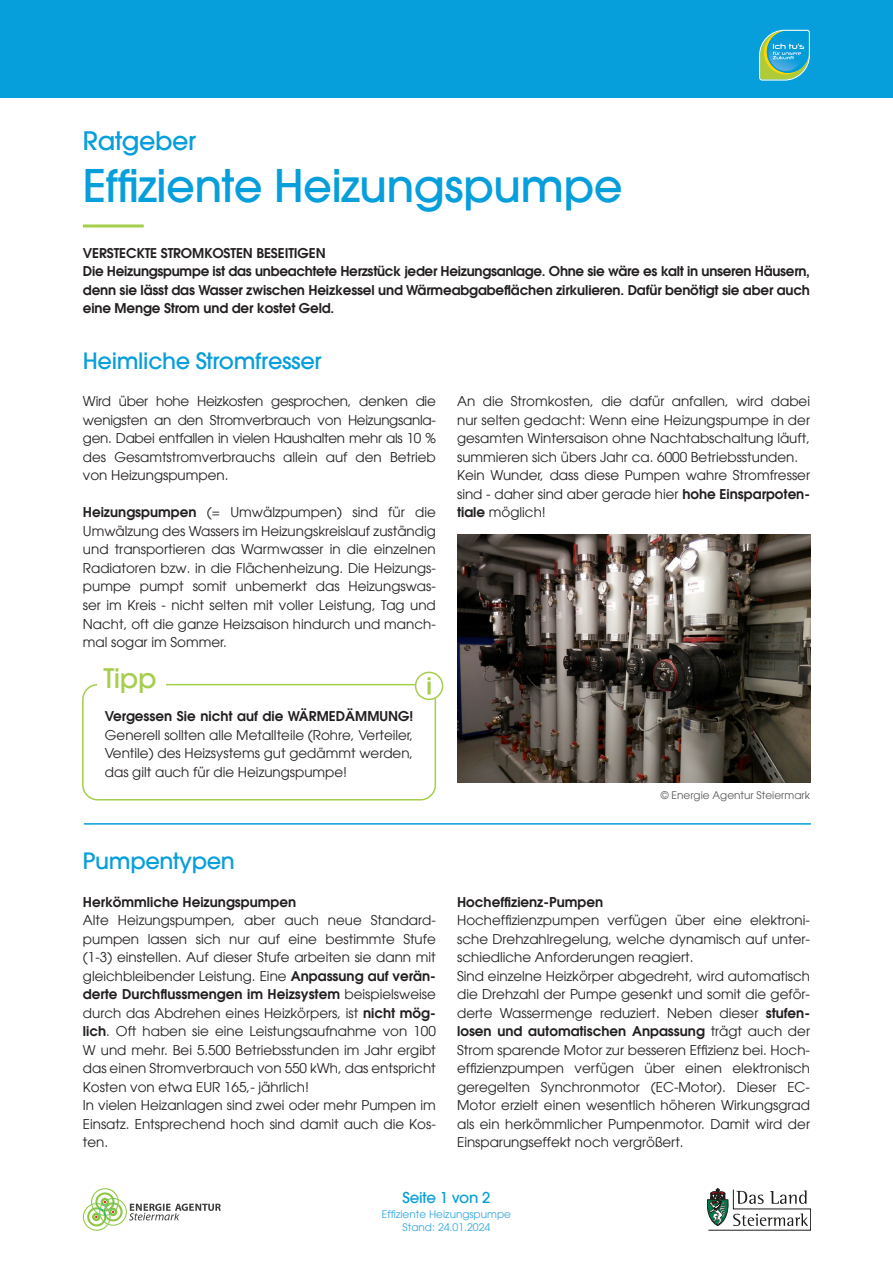
<style>
.page{position:relative;width:893px;height:1263px;background:#fff}
.page>*{position:absolute;margin:0;border:0;box-sizing:border-box;transform-origin:0 0}
.E_1_Titel{font:500 45px "Avant Garde LT";letter-spacing:-.015em;color:#069edb}
.Tipp_Überschrift{font:500 27px "Avant Garde LT";color:#a4ce4c}
.E_1_Ratgeber{font:500 25.5px "Avant Garde LT";letter-spacing:-.015em;color:#069edb}
.E_2{font:500 22.5px "Avant Garde LT";letter-spacing:-.015em;color:#069edb}
.t1{font:500 15px "Avant Garde LT";letter-spacing:-.015em;color:#069edb}
.Fließtext{font:13.5px/18.6px "Avant Garde LT";color:#231f20;text-align:justify}
.Fließtext_bold{font:600 13.5px/18.6px "Avant Garde LT";letter-spacing:-.01em;color:#231f20;text-align:justify}
.Tipp_Text{font:13.5px/18.6px "Avant Garde LT";color:#231f20;text-align:justify}
.Fließtext-2{font:600 13.5px "Avant Garde LT";color:#231f20}
.t2{font:10.5px/12.6px "Avant Garde LT";color:#32a8df;text-align:center}
.Bildunterschrift{font:10.5px "Avant Garde LT";color:#57585a}
.s1{font-weight:600}
</style>
<div class="page">
<svg style="left:707px;top:1188px;width:104px;height:42px"></svg>
<svg style="left:83px;top:1188px;width:138px;height:43px"></svg>
<div style="left:0;top:0;width:893px;height:98px;background:#069edb"></div>
<svg style="left:759px;top:30px;width:51px;height:51px"></svg>
<hr style="left:83px;top:224px;width:61px;height:3px;background:#a4ce4c">
<hr style="left:84px;top:823px;width:727px;height:2px;background:#069edb">
<div style="left:82px;top:684px;width:354px;height:116px;border:2px solid #a4ce4c;border-radius:15px"></div>
<div style="left:97px;top:657px;width:68px;height:41px;background:#fff"></div>
<div style="left:416px;top:672px;width:27px;height:27px;background:#fff;border-radius:50%"></div>
<div style="left:415px;top:672px;width:28px;height:28px;border:2px solid #a4ce4c;border-radius:50%"></div>
<svg style="left:427px;top:677px;width:4px;height:3px"></svg>
<svg style="left:427px;top:682px;width:4px;height:12px"></svg>
<img style="left:457px;top:535px;width:353px;height:247px">
<p class="E_1_Ratgeber" style="left:83px;top:125px;width:115px">Ratgeber</p>
<p class="E_1_Titel" style="left:83px;top:158px;width:541px">Effiziente Heizungspumpe</p>
<p class="Fließtext_bold" style="left:83px;top:243px;width:244px">VERSTECKTE STROMKOSTEN BESEITIGEN</p>
<p class="Fließtext_bold" style="left:83px;top:262px;width:729px">Die Heizungspumpe ist das unbeachtete Herzstück jeder Heizungsanlage. Ohne sie wäre es kalt in unseren Häusern, denn sie lässt das Wasser zwischen Heizkessel und Wärmeabgabeflächen zirkulieren. Dafür benötigt sie aber auch eine Menge Strom und der kostet Geld.</p>
<p class="E_2" style="left:83px;top:347px;width:240px">Heimliche Stromfresser</p>
<p class="Fließtext" style="left:83px;top:392px;width:354px">Wird über hohe Heizkosten gesprochen, denken die wenigsten an den Stromverbrauch von Heizungsanla&shy;gen. Dabei entfallen in vielen Haushalten mehr als 10 % des Gesamtstromverbrauchs allein auf den Betrieb von Heizungspumpen.</p>
<p class="Fließtext" style="left:83px;top:503px;width:354px"><span class="s1">Heizungspumpen</span> (= Umwälzpumpen) sind für die Umwälzung des Wassers im Heizungskreislauf zuständig und transportieren das Warmwasser in die einzelnen Radiatoren bzw. in die Flächenheizung. Die Heizungs&shy;pumpe pumpt somit unbemerkt das Heizungswas&shy;ser im Kreis - nicht selten mit voller Leistung, Tag und Nacht, oft die ganze Heizsaison hindurch und manch&shy;mal sogar im Sommer.</p>
<p class="Tipp_Überschrift" style="left:103px;top:661px;width:55px">Tipp</p>
<p class="Tipp_Text" style="left:105px;top:707px;width:310px"><span class="s1">Vergessen Sie nicht auf die WÄRMEDÄMMUNG!<br></span>Generell sollten alle Metallteile (Rohre, Verteiler, Ventile) des Heizsystems gut gedämmt werden, das gilt auch für die Heizungspumpe!</p>
<p class="E_2" style="left:83px;top:847px;width:154px">Pumpentypen</p>
<p class="Fließtext-2" style="left:83px;top:893px;width:215px">Herkömmliche Heizungspumpen</p>
<p class="Fließtext" style="left:83px;top:911px;width:354px">Alte Heizungspumpen, aber auch neue Standard&shy;pumpen lassen sich nur auf eine bestimmte Stufe (1-3) einstellen. Auf dieser Stufe arbeiten sie dann mit gleichbleibender Leistung. Eine <span class="s1">Anpassung auf verän&shy;derte Durchflussmengen im Heizsystem</span> beispielsweise durch das Abdrehen eines Heizkörpers, ist <span class="s1">nicht mög&shy;lich</span>. Oft haben sie eine Leistungsaufnahme von 100<br>W und mehr. Bei 5.500 Betriebsstunden im Jahr ergibt das einen Stromverbrauch von 550 kWh, das entspricht Kosten von etwa EUR 165,- jährlich!</p>
<p class="Fließtext" style="left:83px;top:1096px;width:354px">In vielen Heizanlagen sind zwei oder mehr Pumpen im Einsatz. Entsprechend hoch sind damit auch die Kos&shy;ten.</p>
<p class="Fließtext" style="left:457px;top:392px;width:354px">An die Stromkosten, die dafür anfallen, wird dabei nur selten gedacht: Wenn eine Heizungspumpe in der gesamten Wintersaison ohne Nachtabschaltung läuft, summieren sich übers Jahr ca. 6000 Betriebsstunden.</p>
<p class="Fließtext" style="left:457px;top:466px;width:354px">Kein Wunder, dass diese Pumpen wahre Stromfresser sind - daher sind aber gerade hier <span class="s1">hohe Einsparpoten&shy;tiale</span> möglich!</p>
<p class="Bildunterschrift" style="left:661px;top:789px;width:151px">© Energie Agentur Steiermark</p>
<p class="Fließtext-2" style="left:457px;top:893px;width:148px">Hocheffizienz-Pumpen</p>
<p class="Fließtext" style="left:457px;top:911px;width:354px">Hocheffizienzpumpen verfügen über eine elektroni&shy;sche Drehzahlregelung, welche dynamisch auf unter&shy;schiedliche Anforderungen reagiert.</p>
<p class="Fließtext" style="left:457px;top:966px;width:354px">Sind einzelne Heizkörper abgedreht, wird automatisch die Drehzahl der Pumpe gesenkt und somit die geför&shy;derte Wassermenge reduziert. Neben dieser <span class="s1">stufen&shy;losen und automatischen Anpassung</span> trägt auch der Strom sparende Motor zur besseren Effizienz bei. Hoch&shy;effizienzpumpen verfügen über einen elektronisch geregelten Synchronmotor (EC-Motor). Dieser EC-Motor erzielt einen wesentlich höheren Wirkungsgrad als ein herkömmlicher Pumpenmotor. Damit wird der Einsparungseffekt noch vergrößert.</p>
<p class="t1" style="left:402px;top:1188px;width:90px">Seite 1 von 2</p>
<p class="t2" style="left:382px;top:1208px;width:130px">Effiziente Heizungspumpe<br>Stand: 24.01.2024</p>
</div>
